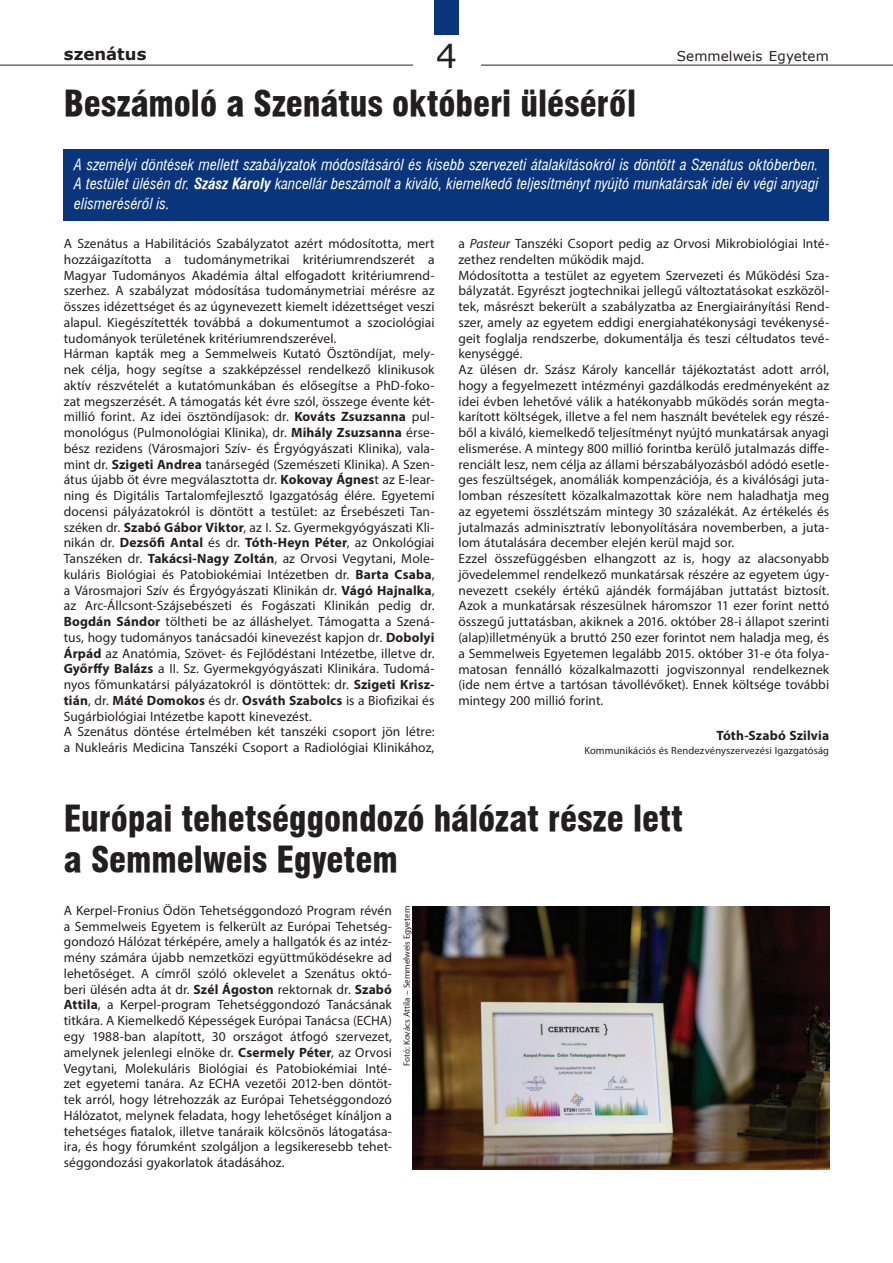
<style>
.page{position:relative;width:893px;height:1263px;background:#fff}
.page>*{position:absolute;margin:0;border:0;box-sizing:border-box;transform-origin:0 0}
.t1{font:34.5px/41.4px "Swiss 721 Blk Cn PFL";color:#231f20}
.t2{font:33px "Verdana";color:#231f20}
.t3{font:700 16.5px "Verdana";letter-spacing:.005em;color:#231f20}
.t4{font:italic 15px/19.5px "Swiss 721 Cn PFL";letter-spacing:.005em;color:#fff;text-align:justify}
.t5{font:13.5px/15.8px "Myriad Pro";letter-spacing:.005em;color:#231f20}
.t6{font:13.5px "Verdana";letter-spacing:.01em;color:#231f20}
.t7{font:700 13.5px "Myriad Pro";letter-spacing:.01em;color:#231f20}
.t8{font:10.5px "Myriad Pro";letter-spacing:.01em;color:#231f20}
.t9{font:9px "Myriad PFL";letter-spacing:.02em;color:#231f20}
.s1{font-weight:700}
.s2{font-style:italic}
</style>
<div class="page">
<hr style="left:0;top:65px;width:893px;height:1px;background:#231f20">
<div style="left:413px;top:32px;width:67px;height:45px;background:#fff"></div>
<div style="left:434px;top:0;width:24px;height:34px;background:#08357c"></div>
<div style="left:64px;top:149px;width:765px;height:71px;background:#08357c"></div>
<img style="left:413px;top:906px;width:416px;height:264px">
<p class="t3" style="left:64px;top:42px;width:84px">szenátus</p>
<h2 class="t2" style="left:436px;top:33px;width:22px">4</h2>
<p class="t6" style="left:677px;top:46px;width:154px">Semmelweis Egyetem</p>
<h1 class="t1" style="left:64px;top:83px;width:574px">Beszámoló a Szenátus októberi üléséről</h1>
<p class="t4" style="left:74px;top:155px;width:746px">A személyi döntések mellett szabályzatok módosításáról és kisebb szervezeti átalakításokról is döntött a Szenátus októberben.<br>A testület ülésén dr. <span class="s1">Szász Károly</span> kancellár beszámolt a kiváló, kiemelkedő teljesítményt nyújtó munkatársak idei év végi anyagi elismeréséről is.</p>
<p class="t5" style="left:458px;top:235px;width:372px">a <span class="s2">Pasteur</span> Tanszéki Csoport pedig az Orvosi Mikrobiológiai Inté&shy;zethez rendelten működik majd.<br>Módosította a testület az egyetem Szervezeti és Működési Sza&shy;bályzatát. Egyrészt jogtechnikai jellegű változtatásokat eszközöl&shy;tek, másrészt bekerült a szabályzatba az Energiairányítási Rend&shy;szer, amely az egyetem eddigi energiahatékonysági tevékenysé&shy;geit foglalja rendszerbe, dokumentálja és teszi céltudatos tevé&shy;kenységgé.<br>Az ülésen dr. Szász Károly kancellár tájékoztatást adott arról, hogy a fegyelmezett intézményi gazdálkodás eredményeként az idei évben lehetővé válik a hatékonyabb működés során megta&shy;karított költségek, illetve a fel nem használt bevételek egy részé&shy;ből a kiváló, kiemelkedő teljesítményt nyújtó munkatársak anyagi elismerése. A mintegy 800 millió forintba kerülő jutalmazás diffe&shy;renciált lesz, nem célja az állami bérszabályozásból adódó esetle&shy;ges feszültségek, anomáliák kompenzációja, és a kiválósági juta&shy;lomban részesített közalkalmazottak köre nem haladhatja meg az egyetemi összlétszám mintegy 30 százalékát. Az értékelés és jutalmazás adminisztratív lebonyolítására novemberben, a juta&shy;lom átutalására december elején kerül majd sor.<br>Ezzel összefüggésben elhangzott az is, hogy az alacsonyabb jövedelemmel rendelkező munkatársak részére az egyetem úgy&shy;nevezett csekély értékű ajándék formájában juttatást biztosít.<br>Azok a munkatársak részesülnek háromszor 11 ezer forint nettó összegű juttatásban, akiknek a 2016. október 28-i állapot szerinti (alap)illetményük a bruttó 250 ezer forintot nem haladja meg, és a Semmelweis Egyetemen legalább 2015. október 31-e óta folya&shy;matosan fennálló közalkalmazotti jogviszonnyal rendelkeznek (ide nem értve a tartósan távollévőket). Ennek költsége további mintegy 200 millió forint.</p>
<p class="t7" style="left:716px;top:726px;width:114px">Tóth-Szabó Szilvia</p>
<p class="t8" style="left:584px;top:744px;width:246px">Kommunikációs és Rendezvényszervezési Igazgatóság</p>
<p class="t5" style="left:64px;top:235px;width:372px">A Szenátus a Habilitációs Szabályzatot azért módosította, mert hozzáigazította a tudománymetrikai kritériumrendszerét a Magyar Tudományos Akadémia által elfogadott kritériumrend&shy;szerhez. A szabályzat módosítása tudománymetriai mérésre az összes idézettséget és az úgynevezett kiemelt idézettséget veszi alapul. Kiegészítették továbbá a dokumentumot a szociológiai tudományok területének kritériumrendszerével.<br>Hárman kapták meg a Semmelweis Kutató Ösztöndíjat, mely&shy;nek célja, hogy segítse a szakképzéssel rendelkező klinikusok aktív részvételét a kutatómunkában és elősegítse a PhD-foko&shy;zat megszerzését. A támogatás két évre szól, összege évente két&shy;millió forint. Az idei ösztöndíjasok: dr. <span class="s1">Kováts Zsuzsanna</span> pul&shy;monológus (Pulmonológiai Klinika), dr. <span class="s1">Mihály Zsuzsanna</span> érse&shy;bész rezidens (Városmajori Szív- és Érgyógyászati Klinika), vala&shy;mint dr. <span class="s1">Szigeti Andrea</span> tanársegéd (Szemészeti Klinika). A Szen&shy;átus újabb öt évre megválasztotta dr. <span class="s1">Kokovay Ágnes</span>t az E-lear&shy;ning és Digitális Tartalomfejlesztő Igazgatóság élére. Egyetemi docensi pályázatokról is döntött a testület: az Érsebészeti Tan&shy;széken dr. <span class="s1">Szabó Gábor Viktor</span>, az I. Sz. Gyermekgyógyászati Kli&shy;nikán dr. <span class="s1">Dezsőfi Antal</span> és dr. <span class="s1">Tóth-Heyn Péter</span>, az Onkológiai Tanszéken dr. <span class="s1">Takácsi-Nagy Zoltán</span>, az Orvosi Vegytani, Mole&shy;kuláris Biológiai és Patobiokémiai Intézetben dr. <span class="s1">Barta Csaba</span>, a Városmajori Szív és Érgyógyászati Klinikán dr. <span class="s1">Vágó Hajnalka</span>, az Arc-Állcsont-Szájsebészeti és Fogászati Klinikán pedig dr.<br><span class="s1">Bogdán Sándor</span> töltheti be az álláshelyet. Támogatta a Szená&shy;tus, hogy tudományos tanácsadói kinevezést kapjon dr. <span class="s1">Dobolyi Árpád</span> az Anatómia, Szövet- és Fejlődéstani Intézetbe, illetve dr.<br><span class="s1">Győrffy Balázs</span> a II. Sz. Gyermekgyógyászati Klinikára. Tudomá&shy;nyos főmunkatársi pályázatokról is döntöttek: dr. <span class="s1">Szigeti Krisz&shy;tián</span>, dr. <span class="s1">Máté Domokos</span> és dr. <span class="s1">Osváth Szabolcs</span> is a Biofizikai és Sugárbiológiai Intézetbe kapott kinevezést.<br>A Szenátus döntése értelmében két tanszéki csoport jön létre: a Nukleáris Medicina Tanszéki Csoport a Radiológiai Klinikához,</p>
<h1 class="t1" style="left:64px;top:797px;width:621px">Európai tehetséggondozó hálózat része lett a Semmelweis Egyetem</h1>
<p class="t5" style="left:64px;top:902px;width:330px;text-align:justify">A Kerpel-Fronius Ödön Tehetséggondozó Program révén a Semmelweis Egyetem is felkerült az Európai Tehetség&shy;gondozó Hálózat térképére, amely a hallgatók és az intéz&shy;mény számára újabb nemzetközi együttműködésekre ad lehetőséget. A címről szóló oklevelet a Szenátus októ&shy;beri ülésén adta át dr. <span class="s1">Szél Ágoston</span> rektornak dr. <span class="s1">Szabó Attila</span>, a Kerpel-program Tehetséggondozó Tanácsának titkára. A Kiemelkedő Képességek Európai Tanácsa (ECHA) egy 1988-ban alapított, 30 országot átfogó szervezet, amelynek jelenlegi elnöke dr. <span class="s1">Csermely Péter</span>, az Orvosi Vegytani, Molekuláris Biológiai és Patobiokémiai Inté&shy;zet egyetemi tanára. Az ECHA vezetői 2012-ben döntöt&shy;tek arról, hogy létrehozzák az Európai Tehetséggondozó Hálózatot, melynek feladata, hogy lehetőséget kínáljon a tehetséges fiatalok, illetve tanáraik kölcsönös látogatása&shy;ira, és hogy fórumként szolgáljon a legsikeresebb tehet&shy;séggondozási gyakorlatok átadásához.</p>
<p class="t9" style="left:402px;top:1066px;width:161px;rotate:-90deg">Fotó: Kovács Attila – Semmelweis Egyetem</p>
</div>
